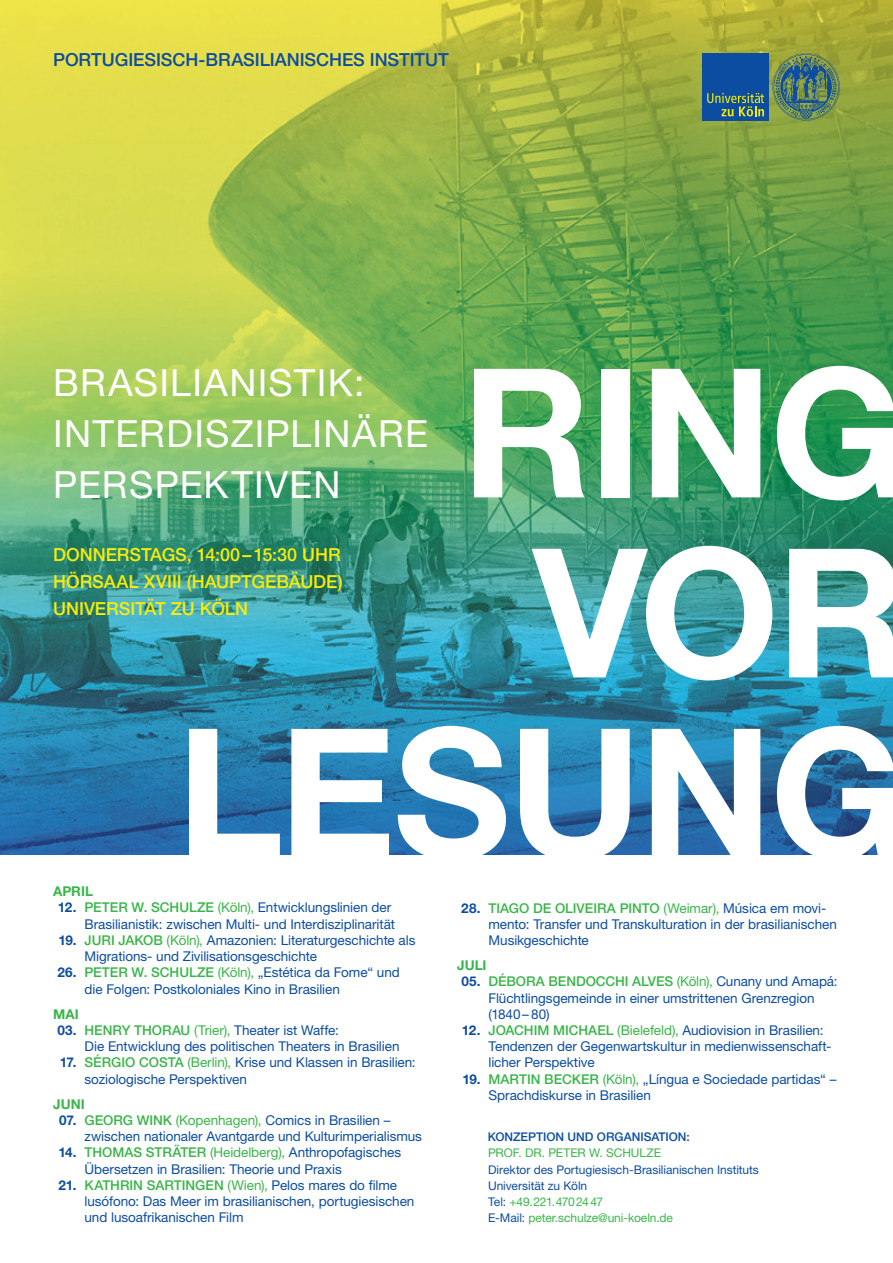
<style>
.page{position:relative;width:893px;height:1263px;background:#fff}
.page>*{position:absolute;margin:0;border:0;box-sizing:border-box;transform-origin:0 0}
.t1{font:700 180px/180px "Helvetica Neue LT Std";letter-spacing:-.015em;color:#fff;text-align:right}
.t2{font:37.5px/51px "Helvetica Neue LT Std";letter-spacing:.035em;color:#fff}
.t3{font:500 18px/27px "Helvetica Neue LT Std";letter-spacing:-.005em;color:#f5ec09}
.t4{font:500 18px "Helvetica Neue LT Std";letter-spacing:-.005em;color:#0d4da1}
.t5{font:13.5px/16.2px "Helvetica Neue LT Std";letter-spacing:-.005em;color:#0d4da1}
.t6{font:700 13.5px "Helvetica Neue LT Std";color:#3ab54a}
.t7{font:12px/16.2px "Helvetica Neue LT Std";letter-spacing:-.005em;color:#0d4da1}
.t8{font:500 12px "Helvetica Neue LT Std";color:#0d4da1}
.t9{font:12px "Helvetica Neue LT Std";letter-spacing:-.005em;color:#3ab54a}
.s1{font-weight:700}
.s2{font-weight:500;color:#3ab54a}
.s3{color:#3ab54a}
</style>
<div class="page">
<img style="left:0;top:0;width:893px;height:855px">
<div style="left:702px;top:53px;width:67px;height:67px;background:#0d4da1"></div>
<svg style="left:707px;top:93px;width:57px;height:23px"></svg>
<svg style="left:772px;top:53px;width:68px;height:68px;background:#628361"></svg>
<h3 class="t4" style="left:53px;top:49px;width:397px">PORTUGIESISCH-BRASILIANISCHES INSTITUT</h3>
<h1 class="t1" style="left:177px;top:339px;width:732px">RING<br>VOR<br>LESUNG</h1>
<h2 class="t2" style="left:53px;top:356px;width:376px">BRASILIANISTIK:<br>INTERDISZIPLINÄRE<br>PERSPEKTIVEN</h2>
<h3 class="t3" style="left:53px;top:541px;width:291px">DONNERSTAGS, 14:00 – 15:30 UHR<br>HÖRSAAL XVIII (HAUPTGEBÄUDE)<br>UNIVERSITÄT ZU KÖLN</h3>
<p class="t6" style="left:53px;top:883px;width:41px">APRIL</p>
<p class="t5" style="left:58px;top:899px;width:339px;text-align:right"><span class="s1">12.</span> <span class="s2">PETER W. SCHULZE</span> <span class="s3">(Köln),</span> Entwicklungslinien der<br>Brasilianistik: zwischen Multi- und Interdisziplinarität</p>
<p class="t5" style="left:85px;top:932px;width:332px;text-indent:-26px"><span class="s1">19.</span> <span class="s2">JURI JAKOB</span> <span class="s3">(Köln),</span> Amazonien: Literaturgeschichte als<br>Migrations- und Zivilisationsgeschichte</p>
<p class="t5" style="left:85px;top:964px;width:317px;text-indent:-27px"><span class="s1">26.</span> <span class="s2">PETER W. SCHULZE</span> <span class="s3">(Köln),</span> „Estética da Fome“ und die Folgen: Postkoloniales Kino in Brasilien</p>
<p class="t6" style="left:53px;top:1005px;width:27px">MAI</p>
<p class="t5" style="left:85px;top:1022px;width:316px;text-indent:-27px"><span class="s1">03.</span> <span class="s2">HENRY THORAU</span> <span class="s3">(Trier),</span> Theater ist Waffe:<br>Die Entwicklung des politischen Theaters in Brasilien</p>
<p class="t5" style="left:85px;top:1054px;width:333px;text-indent:-25px"><span class="s1">17.</span> <span class="s2">SÉRGIO COSTA</span> <span class="s3">(Berlin),</span> Krise und Klassen in Brasilien: soziologische Perspektiven</p>
<p class="t6" style="left:53px;top:1095px;width:33px">JUNI</p>
<p class="t5" style="left:85px;top:1112px;width:339px;text-indent:-25px"><span class="s1">07.</span> <span class="s2">GEORG WINK</span> <span class="s3">(Kopenhagen),</span> Comics in Brasilien – zwischen nationaler Avantgarde und Kulturimperialismus</p>
<p class="t5" style="left:85px;top:1144px;width:318px;text-indent:-26px"><span class="s1">14.</span> <span class="s2">THOMAS STRÄTER</span> <span class="s3">(Heidelberg),</span> Anthropofagisches<br>Übersetzen in Brasilien: Theorie und Praxis</p>
<p class="t5" style="left:85px;top:1177px;width:331px;text-indent:-26px"><span class="s1">21.</span> <span class="s2">KATHRIN SARTINGEN</span> <span class="s3">(Wien),</span> Pelos mares do lme lusófono: Das Meer im brasilianischen, portugiesischen und lusoafrikanischen Film</p>
<p class="t5" style="left:488px;top:899px;width:350px;text-indent:-27px"><span class="s1">28.</span> <span class="s2">TIAGO DE OLIVEIRA PINTO</span> <span class="s3">(Weimar),</span> Música em movi&shy;mento: Transfer und Transkulturation in der brasilianischen<br>Musikgeschichte</p>
<p class="t6" style="left:457px;top:957px;width:31px">JULI</p>
<p class="t5" style="left:488px;top:973px;width:351px;text-indent:-27px"><span class="s1">05.</span> <span class="s2">DÉBORA BENDOCCHI ALVES</span> <span class="s3">(Köln),</span> Cunany und Amapá:<br>Flüchtlingsgemeinde in einer umstrittenen Grenzregion (1840 – 80)</p>
<p class="t5" style="left:488px;top:1022px;width:344px;text-indent:-27px"><span class="s1">12.</span> <span class="s2">JOACHIM MICHAEL</span> <span class="s3">(Bielefeld),</span> Audiovision in Brasilien:<br>Tendenzen der Gegenwartskultur in medienwissenschaft&shy;licher Perspektive</p>
<p class="t5" style="left:488px;top:1070px;width:349px;text-indent:-26px"><span class="s1">19.</span> <span class="s2">MARTIN BECKER</span> <span class="s3">(Köln),</span> „Língua e Sociedade partidas“ –<br>Sprachdiskurse in Brasilien</p>
<p class="t8" style="left:488px;top:1130px;width:204px">KONZEPTION UND ORGANISATION:</p>
<p class="t9" style="left:488px;top:1146px;width:174px">PROF. DR. PETER W. SCHULZE</p>
<p class="t7" style="left:488px;top:1161px;width:272px">Direktor des Portugiesisch-Brasilianischen Instituts Universität zu Köln<br>Tel: <span class="s3">+49. 221. 470 24 47<br></span>E-Mail: <span class="s3">peter.schulze@uni-koeln.de</span></p>
</div>
